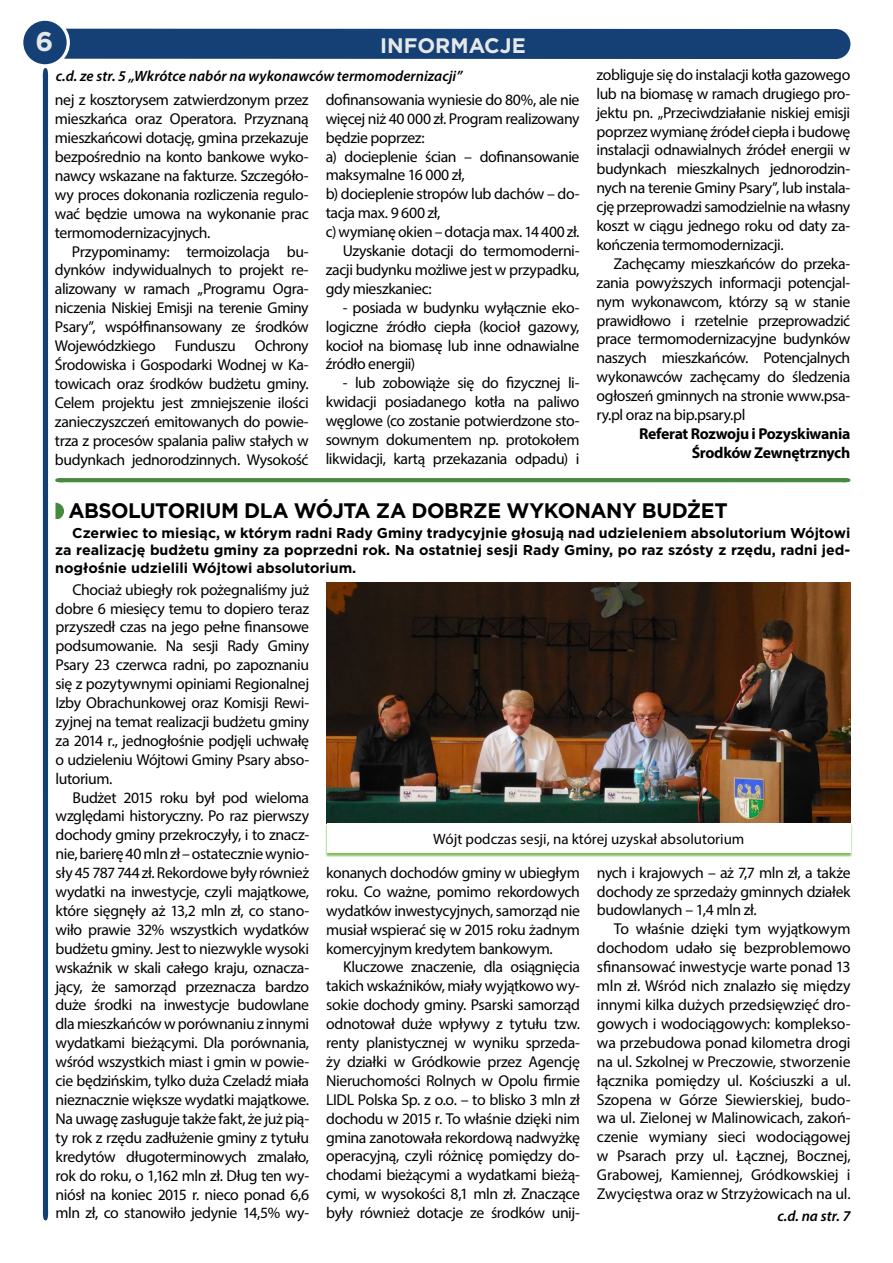
<style>
.page{position:relative;width:893px;height:1263px;background:#fff}
.page>*{position:absolute;margin:0;border:0;box-sizing:border-box;transform-origin:0 0}
.t1{font:700 27px "Gotham";color:#e6e7e8}
.t2{font:700 21px "Gotham";letter-spacing:-.02em;color:#000}
.t3{font:700 21px "Gotham";color:#e6e7e8}
.t4{font:15.75px/18.9px "Myriad Pro";letter-spacing:-.025em;color:#000;text-align:justify}
.t5{font:700 15.75px/18.9px "Myriad Pro";letter-spacing:-.02em;color:#000;text-align:right}
.t6{font:italic 600 15px "Myriad Pro";color:#000}
.t7{font:15px "Myriad Pro";color:#000}
.t8{font:700 14.25px/17.2px "Gotham";color:#000;text-align:justify}
</style>
<div class="page">
<div style="left:64px;top:29px;width:767px;height:30px;background:#144075"></div>
<div style="left:820px;top:29px;width:30px;height:30px;background:#144075;border-radius:50%"></div>
<div style="left:20px;top:18px;width:50px;height:49px;border:7px solid #fff;border-radius:50%"></div>
<div style="left:23px;top:21px;width:44px;height:43px;background:#144075;border-radius:50%"></div>
<div style="left:43px;top:68px;width:5px;height:1152px;background:#124075"></div>
<svg style="left:55px;top:478px;width:795px;height:4px;background:#488b42"></svg>
<svg style="left:55px;top:503px;width:9px;height:15px"></svg>
<img style="left:327px;top:583px;width:523px;height:240px">
<div style="left:325px;top:823px;width:527px;height:34px;background:#56aa1e;opacity:.75"></div>
<div style="left:327px;top:823px;width:523px;height:30px;background:#fff"></div>
<h1 class="t1" style="left:36px;top:24px;width:19px">6</h1>
<h2 class="t3" style="left:380px;top:32px;width:55px">INFORMA</h2>
<h2 class="t3" style="left:484px;top:32px;width:40px">CJE</h2>
<p class="t6" style="left:56px;top:66px;width:408px">c.d. ze str. 5 „Wkrótce nabór na wykonawców termomodernizacji”</p>
<p class="t4" style="left:55px;top:90px;width:255px">nej z kosztorysem zatwierdzonym przez mieszkańca oraz Operatora. Przyznaną mieszkańcowi dotację, gmina przekazuje bezpośrednio na konto bankowe wyko&shy;nawcy wskazane na fakturze. Szczegóło&shy;wy proces dokonania rozliczenia regulo&shy;wać będzie umowa na wykonanie prac termomodernizacyjnych.</p>
<p class="t4" style="left:55px;top:242px;width:255px;text-indent:17px">Przypominamy: termoizolacja bu&shy;dynków indywidualnych to projekt re&shy;alizowany w ramach „Programu Ogra&shy;niczenia Niskiej Emisji na terenie Gminy Psary”, współfinansowany ze środków Wojewódzkiego Funduszu Ochrony Środowiska i Gospodarki Wodnej w Ka&shy;towicach oraz środków budżetu gminy.<br>Celem projektu jest zmniejszenie ilości zanieczyszczeń emitowanych do powie&shy;trza z procesów spalania paliw stałych w budynkach jednorodzinnych. Wysokość</p>
<p class="t4" style="left:326px;top:90px;width:255px">dofinansowania wyniesie do 80%, ale nie</p>
<p class="t4" style="left:326px;top:109px;width:255px">więcej niż 40 000 zł. Program realizowany</p>
<p class="t4" style="left:326px;top:128px;width:100px">będzie poprzez:</p>
<p class="t4" style="left:326px;top:147px;width:255px">a) docieplenie ścian – dofinansowanie</p>
<p class="t4" style="left:326px;top:165px;width:140px">maksymalne 16 000 zł,</p>
<p class="t4" style="left:326px;top:184px;width:255px">b) docieplenie stropów lub dachów – do-</p>
<p class="t4" style="left:326px;top:203px;width:116px">tacja max. 9 600 zł,</p>
<p class="t4" style="left:326px;top:222px;width:255px">c) wymianę okien – dotacja max. 14 400 zł.</p>
<p class="t4" style="left:343px;top:241px;width:238px">Uzyskanie dotacji do termomoderni-</p>
<p class="t4" style="left:326px;top:260px;width:255px">zacji budynku możliwe jest w przypadku,</p>
<p class="t4" style="left:326px;top:279px;width:107px">gdy mieszkaniec:</p>
<p class="t4" style="left:326px;top:298px;width:255px;text-indent:17px">- posiada w budynku wyłącznie eko&shy;logiczne źródło ciepła (kocioł gazowy, kocioł na biomasę lub inne odnawialne źródło energii)</p>
<p class="t4" style="left:326px;top:373px;width:255px;text-indent:17px">- lub zobowiąże się do fizycznej li&shy;kwidacji posiadanego kotła na paliwo węglowe (co zostanie potwierdzone sto&shy;sownym dokumentem np. protokołem likwidacji, kartą przekazania odpadu) i</p>
<p class="t4" style="left:596px;top:65px;width:255px">zobliguje się do instalacji kotła gazowego lub na biomasę w ramach drugiego pro&shy;jektu pn. „Przeciwdziałanie niskiej emisji poprzez wymianę źródeł ciepła i budowę instalacji odnawialnych źródeł energii w budynkach mieszkalnych jednorodzin&shy;nych na terenie Gminy Psary”, lub instala&shy;cję przeprowadzi samodzielnie na własny koszt w ciągu jednego roku od daty za&shy;kończenia termomodernizacji.</p>
<p class="t4" style="left:596px;top:254px;width:255px;text-indent:17px">Zachęcamy mieszkańców do przeka&shy;zania powyższych informacji potencjal&shy;nym wykonawcom, którzy są w stanie prawidłowo i rzetelnie przeprowadzić prace termomodernizacyjne budynków naszych mieszkańców. Potencjalnych wykonawców zachęcamy do śledzenia ogłoszeń gminnych na stronie www.psa&shy;ry.pl oraz na bip.psary.pl</p>
<p class="t5" style="left:639px;top:424px;width:213px">Referat Rozwoju i Pozyskiwania<br>Środków Zewnętrznych</p>
<h2 class="t2" style="left:68px;top:497px;width:661px">Absolutori um dla Wójta za dobrze wykonany budżet</h2>
<p class="t8" style="left:55px;top:524px;width:796px;text-indent:17px">Czerwiec to miesiąc, w którym radni Rady Gminy tradycyjnie głosują nad udzieleniem absolutorium Wójtowi za realizację budżetu gminy za poprzedni rok. Na ostatniej sesji Rady Gminy, po raz szósty z rzędu, radni jed&shy;nogłośnie udzielili Wójtowi absolutorium.</p>
<p class="t4" style="left:55px;top:580px;width:255px;text-indent:17px">Chociaż ubiegły rok pożegnaliśmy już dobre 6 miesięcy temu to dopiero teraz przyszedł czas na jego pełne finansowe podsumowanie. Na sesji Rady Gminy Psary 23 czerwca radni, po zapoznaniu się z pozytywnymi opiniami Regionalnej Izby Obrachunkowej oraz Komisji Rewi&shy;zyjnej na temat realizacji budżetu gminy za 2014 r., jednogłośnie podjęli uchwałę o udzieleniu Wójtowi Gminy Psary abso&shy;lutorium.</p>
<p class="t4" style="left:55px;top:787px;width:255px;text-indent:17px">Budżet 2015 roku był pod wieloma względami historyczny. Po raz pierwszy dochody gminy przekroczyły, i to znacz&shy;nie, barierę 40 mln zł – ostatecznie wynio&shy;sły 45 787 744 zł. Rekordowe były również wydatki na inwestycje, czyli majątkowe, które sięgnęły aż 13,2 mln zł, co stano&shy;wiło prawie 32% wszystkich wydatków budżetu gminy. Jest to niezwykle wysoki wskaźnik w skali całego kraju, oznacza&shy;jący, że samorząd przeznacza bardzo duże środki na inwestycje budowlane dla mieszkańców w porównaniu z innymi wydatkami bieżącymi. Dla porównania, wśród wszystkich miast i gmin w powie&shy;cie będzińskim, tylko duża Czeladź miała nieznacznie większe wydatki majątkowe.<br>Na uwagę zasługuje także fakt, że już pią&shy;ty rok z rzędu zadłużenie gminy z tytułu kredytów długoterminowych zmalało, rok do roku, o 1,162 mln zł. Dług ten wy&shy;niósł na koniec 2015 r. nieco ponad 6,6 mln zł, co stanowiło jedynie 14,5% wy-</p>
<p class="t7" style="left:433px;top:829px;width:313px">Wójt podczas sesji, na której uzyskał absolutorium</p>
<p class="t4" style="left:326px;top:863px;width:255px">konanych dochodów gminy w ubiegłym roku. Co ważne, pomimo rekordowych wydatków inwestycyjnych, samorząd nie musiał wspierać się w 2015 roku żadnym komercyjnym kredytem bankowym.</p>
<p class="t4" style="left:326px;top:957px;width:255px;text-indent:17px">Kluczowe znaczenie, dla osiągnięcia takich wskaźników, miały wyjątkowo wy&shy;sokie dochody gminy. Psarski samorząd odnotował duże wpływy z tytułu tzw. renty planistycznej w wyniku sprzeda&shy;ży działki w Gródkowie przez Agencję Nieruchomości Rolnych w Opolu firmie LIDL Polska Sp. z o.o. – to blisko 3 mln zł dochodu w 2015 r. To właśnie dzięki nim gmina zanotowała rekordową nadwyżkę operacyjną, czyli różnicę pomiędzy do&shy;chodami bieżącymi a wydatkami bieżą&shy;cymi, w wysokości 8,1 mln zł. Znaczące były również dotacje ze środków unij-</p>
<p class="t4" style="left:597px;top:863px;width:255px">nych i krajowych – aż 7,7 mln zł, a także dochody ze sprzedaży gminnych działek budowlanych – 1,4 mln zł.</p>
<p class="t4" style="left:597px;top:919px;width:255px;text-indent:17px">To właśnie dzięki tym wyjątkowym dochodom udało się bezproblemowo sfinansować inwestycje warte ponad 13 mln zł. Wśród nich znalazło się między innymi kilka dużych przedsięwzięć dro&shy;gowych i wodociągowych: komplekso&shy;wa przebudowa ponad kilometra drogi na ul. Szkolnej w Preczowie, stworzenie łącznika pomiędzy ul. Kościuszki a ul.<br>Szopena w Górze Siewierskiej, budo&shy;wa ul. Zielonej w Malinowicach, zakoń&shy;czenie wymiany sieci wodociągowej w Psarach przy ul. Łącznej, Bocznej, Grabowej, Kamiennej, Gródkowskiej i Zwycięstwa oraz w Strzyżowicach na ul.</p>
<p class="t6" style="left:777px;top:1206px;width:74px">c.d. na str. 7</p>
</div>
